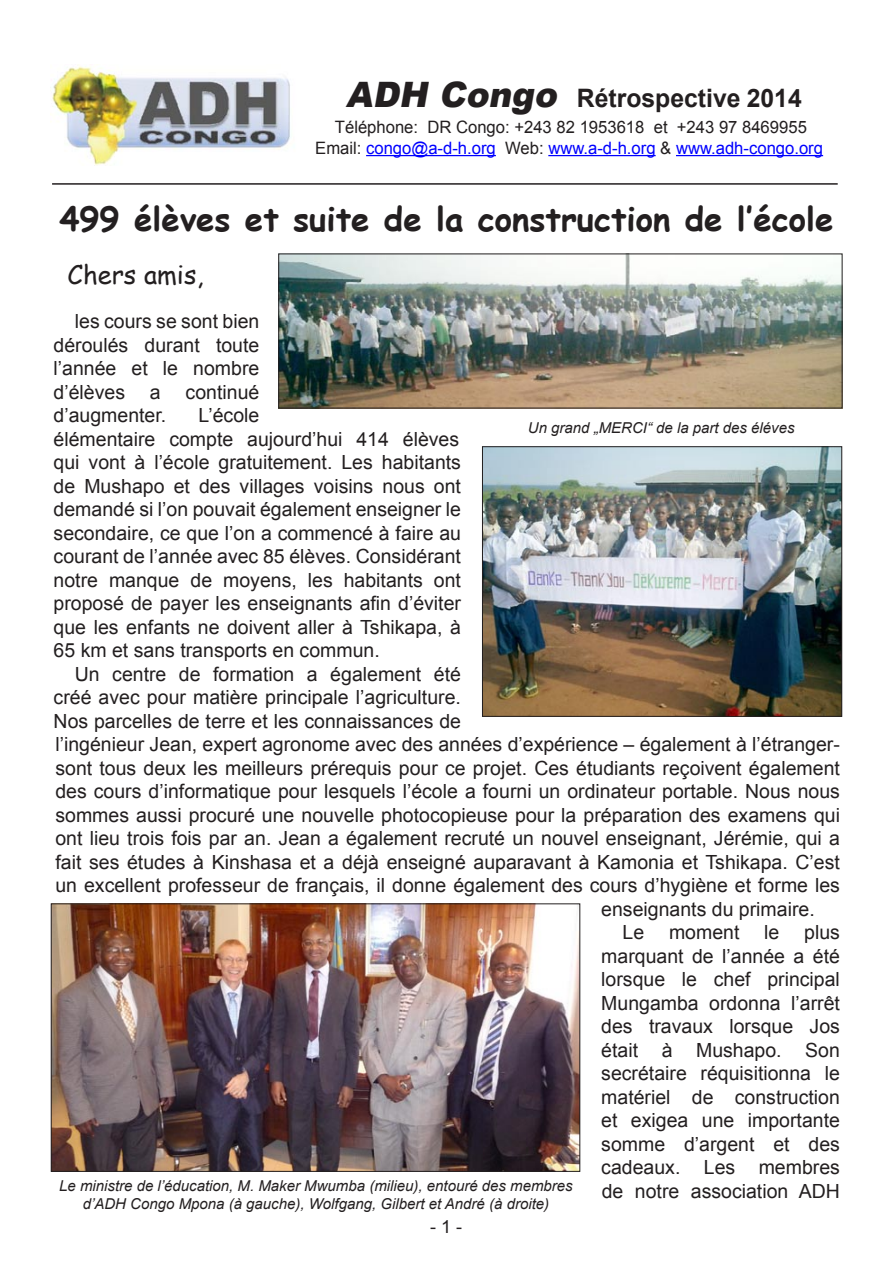
<style>
.page{position:relative;width:893px;height:1263px;background:#fff}
.page>*{position:absolute;margin:0;border:0;box-sizing:border-box;transform-origin:0 0}
.t1{font:700 33px "Comic Sans MS";color:#231f20}
.t2{font:25.5px "Comic Sans MS";color:#231f20}
.t3{font:700 25.35px "Arial";color:#231f20}
.t4{font:19.5px/23.5px "Arial";color:#231f20;text-align:justify}
.t5{font:18px "Arial";color:#231f20}
.t6{font:17.1px/21px "Arial";color:#231f20;text-align:center}
.t7{font:italic 15px/17.9px "Arial";color:#231f20;text-align:center}
.s1{font-weight:900;font-style:italic;font-size:35.1px}
.s2{color:#00f}
</style>
<div class="page">
<img style="left:52px;top:65px;width:238px;height:100px">
<hr style="left:52px;top:183px;width:786px;height:2px;background:#231f20">
<img style="left:53px;top:906px;width:525px;height:263px">
<div style="left:51px;top:904px;width:529px;height:267px;border:1px solid #231f20"></div>
<hr style="left:366px;top:155px;width:130px;height:1px;background:#00f">
<hr style="left:548px;top:155px;width:108px;height:1px;background:#00f">
<hr style="left:676px;top:155px;width:147px;height:1px;background:#00f">
<img style="left:484px;top:448px;width:356px;height:266px">
<div style="left:482px;top:446px;width:360px;height:270px;border:1px solid #231f20"></div>
<img style="left:281px;top:256px;width:559px;height:150px">
<p class="t3" style="left:346px;top:81px;width:457px"><span class="s1">ADH Congo</span> Rétrospective 2014</p>
<p class="t6" style="left:315px;top:116px;width:509px">Téléphone: DR Congo: +243 82 1953618 et +243 97 8469955<br>Email: <span class="s2">congo@a-d-h.org</span> Web: <span class="s2">www.a-d-h.org</span> &amp; <span class="s2">www.adh-congo.org</span></p>
<h1 class="t1" style="left:59px;top:195px;width:776px">499 élèves et suite de la construction de l‛école</h1>
<h2 class="t2" style="left:68px;top:256px;width:137px">Chers amis,</h2>
<p class="t4" style="left:54px;top:310px;width:207px;text-indent:21px">les cours se sont bien déroulés durant toute l’année et le nombre d’élèves</p>
<p class="t4" style="left:150px;top:380px;width:12px">a</p>
<p class="t4" style="left:186px;top:380px;width:75px">continué</p>
<p class="t4" style="left:54px;top:404px;width:114px">d’augmenter.</p>
<p class="t4" style="left:54px;top:404px;width:409px;text-align:left;text-indent:145px">L’école<br>élémentaire compte aujourd’hui 414 élèves qui vont à l’école gratuitement. Les habitants de Mushapo et des villages voisins nous ont demandé si l’on pouvait également enseigner le secondaire, ce que l’on a commencé à faire au courant de l’année avec 85 élèves. Considérant notre manque de moyens, les habitants ont proposé de payer les enseignants afin d’éviter que les enfants ne doivent aller à Tshikapa, à 65 km et sans transports en commun.</p>
<p class="t4" style="left:75px;top:662px;width:388px">Un centre de formation a également été</p>
<p class="t4" style="left:54px;top:686px;width:409px">créé avec pour matière principale l’agriculture.</p>
<p class="t4" style="left:54px;top:709px;width:409px">Nos parcelles de terre et les connaissances de</p>
<p class="t4" style="left:55px;top:733px;width:786px">l’ingénieur Jean, expert agronome avec des années d’expérience – également à l’étranger-</p>
<p class="t4" style="left:55px;top:756px;width:786px">sont tous deux les meilleurs prérequis pour ce projet. Ces étudiants reçoivent également</p>
<p class="t4" style="left:55px;top:780px;width:786px">des cours d’informatique pour lesquels l’école a fourni un ordinateur portable. Nous nous</p>
<p class="t4" style="left:55px;top:803px;width:786px">sommes aussi procuré une nouvelle photocopieuse pour la préparation des examens qui</p>
<p class="t4" style="left:55px;top:827px;width:786px">ont lieu trois fois par an. Jean a également recruté un nouvel enseignant, Jérémie, qui a</p>
<p class="t4" style="left:55px;top:850px;width:786px">fait ses études à Kinshasa et a déjà enseigné auparavant à Kamonia et Tshikapa. C’est</p>
<p class="t4" style="left:55px;top:874px;width:786px">un excellent professeur de français, il donne également des cours d’hygiène et forme les</p>
<p class="t4" style="left:601px;top:897px;width:215px">enseignants du primaire.</p>
<p class="t4" style="left:622px;top:921px;width:23px">Le</p>
<p class="t4" style="left:669px;top:921px;width:72px">moment</p>
<p class="t4" style="left:764px;top:921px;width:17px">le</p>
<p class="t7" style="left:528px;top:419px;width:268px">Un grand „MERCI“ de la part des éléves</p>
<p class="t4" style="left:601px;top:921px;width:240px;text-indent:203px">plus marquant de l’année a été lorsque le chef principal Mungamba ordonna l’arrêt des travaux lorsque Jos était à Mushapo. Son secrétaire réquisitionna le matériel de construction et exigea une importante somme d’argent et des cadeaux. Les membres de notre association ADH</p>
<p class="t7" style="left:59px;top:1177px;width:515px">Le ministre de l’éducation, M. Maker Mwumba (milieu), entouré des membres d’ADH Congo Mpona (à gauche), Wolfgang, Gilbert et André (à droite)</p>
<p class="t5" style="left:430px;top:1215px;width:34px">- 1 -</p>
</div>
